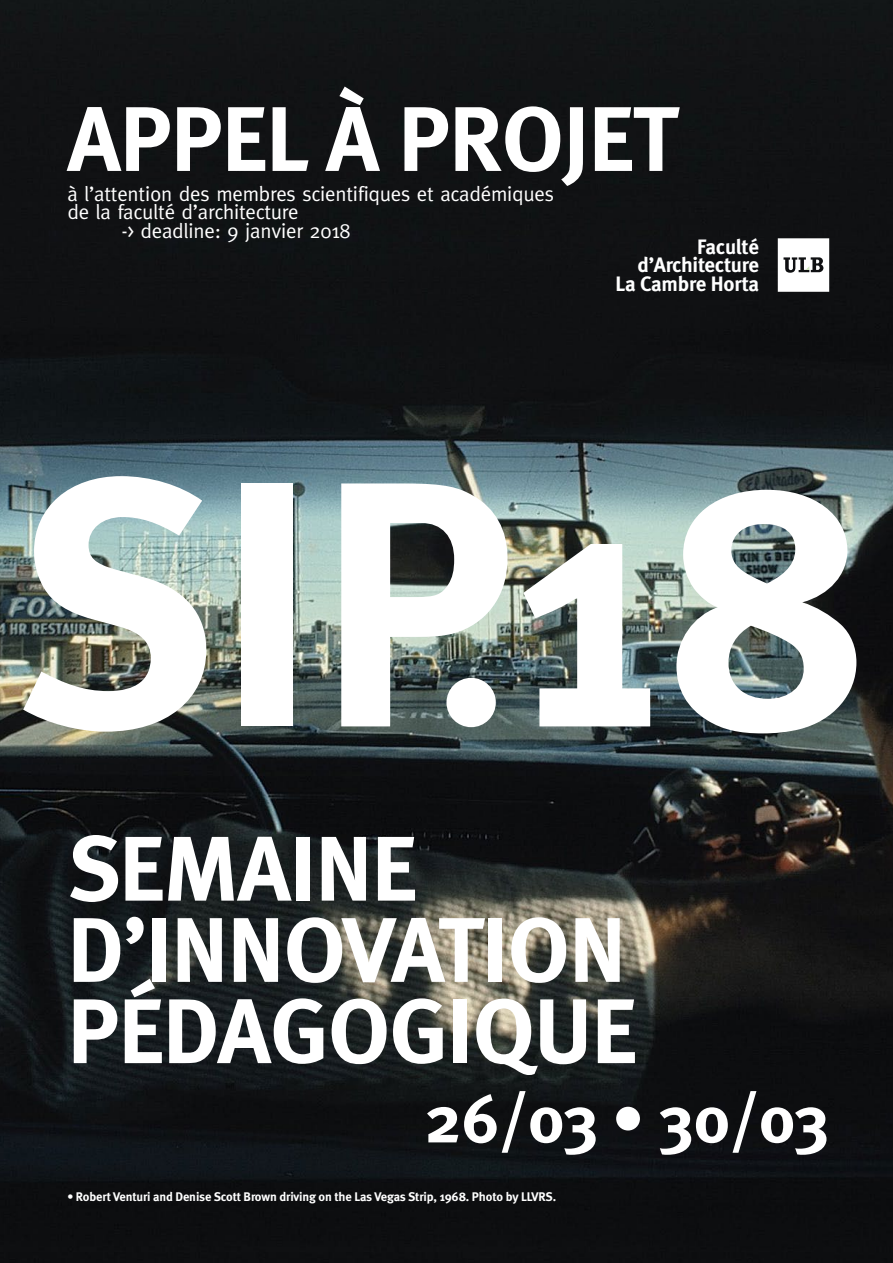
<style>
.page{position:relative;width:893px;height:1263px;background:#fff}
.page>*{position:absolute;margin:0;border:0;box-sizing:border-box;transform-origin:0 0}
.t1{font:700 349.5px "Meta";color:#fff}
.t2{font:700 91.65px "Meta";letter-spacing:-.01em;color:#fff}
.t3{font:700 67.2px "Meta";letter-spacing:-.025em;color:#fff}
.t4{font:20.85px/18.8px "Meta";letter-spacing:-.01em;color:#fff}
.t5{font:700 20.85px "Meta";letter-spacing:-.01em;color:#fff}
.t6{font:700 12.45px "Meta";letter-spacing:-.01em;color:#fff}
</style>
<div class="page">
<img style="left:0;top:0;width:893px;height:1263px">
<div style="left:446px;top:678px;width:50px;height:49px;background:#fff;border-radius:50%"></div>
<svg style="left:778px;top:238px;width:51px;height:54px"></svg>
<p class="t2" style="left:67px;top:85px;width:612px">APPEL À PROJET</p>
<p class="t4" style="left:67px;top:184px;width:488px">à l’attention des membres scientifiques et académiques de la faculté d’architecture</p>
<p class="t4" style="left:121px;top:221px;width:231px">-&gt; deadline: 9 janvier 2018</p>
<p class="t5" style="left:697px;top:234px;width:64px">Faculté</p>
<p class="t5" style="left:637px;top:253px;width:123px">d’Architecture</p>
<p class="t5" style="left:616px;top:272px;width:145px">La Cambre Horta</p>
<p class="t1" style="left:13px;top:397px;width:859px">SIP18</p>
<p class="t2" style="left:67px;top:814px;width:351px">SEMAINE</p>
<p class="t2" style="left:67px;top:895px;width:560px">D’INNOVATION</p>
<p class="t2" style="left:67px;top:977px;width:571px">PÉDAGOGIQUE</p>
<p class="t3" style="left:424px;top:1079px;width:406px">26/03 • 30/03</p>
<p class="t6" style="left:67px;top:1189px;width:490px">• Robert Venturi and Denise Scott Brown driving on the Las Vegas Strip, 1968. Photo by LLVRS.</p>
</div>
